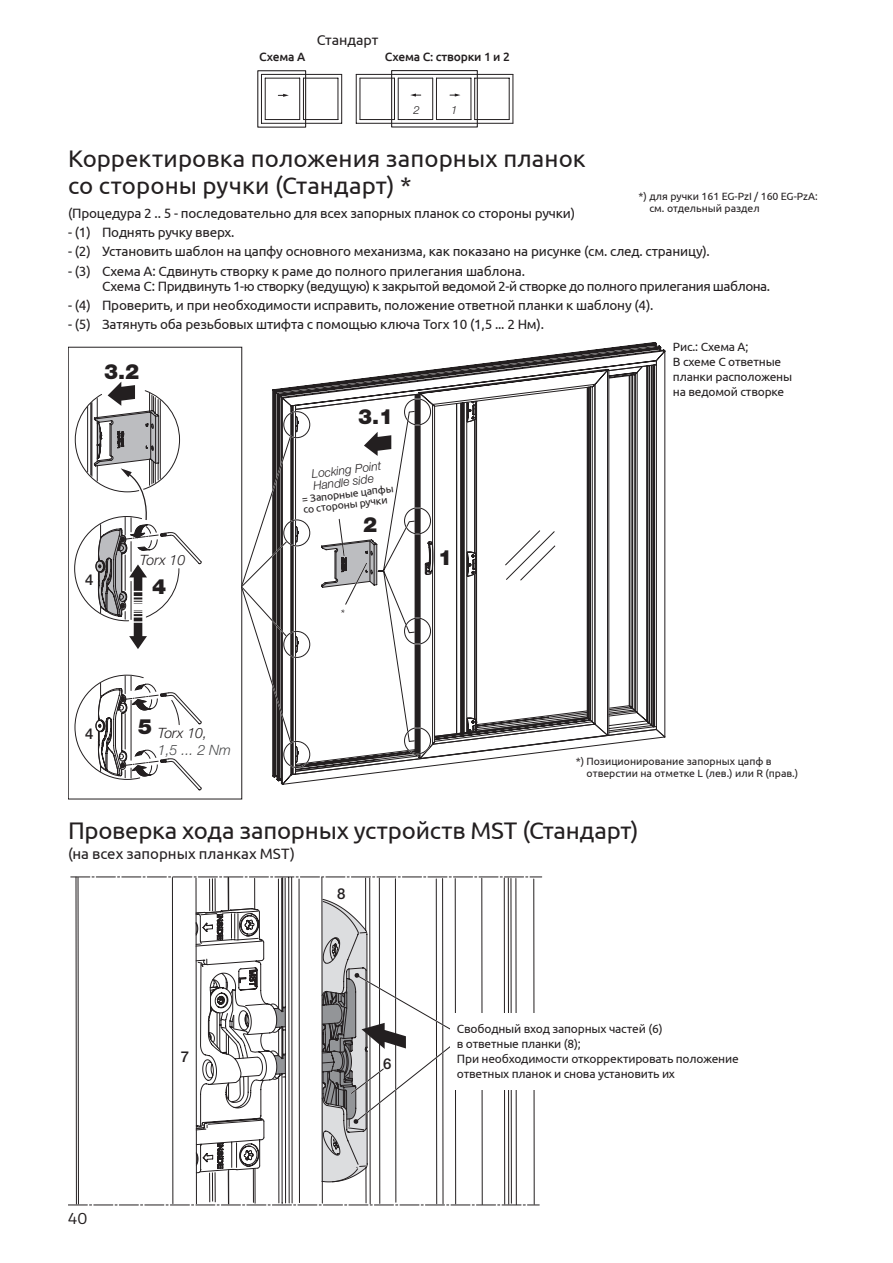
<style>
.page{position:relative;width:893px;height:1263px;background:#fff}
.page>*{position:absolute;margin:0;border:0;box-sizing:border-box;transform-origin:0 0}
.t1{font:24px/27px "Ubuntu";color:#231f20}
.t2{font:900 21px "Helvetica Neue LT";color:#231f20}
.t3{font:15px "Ubuntu";color:#231f20}
.t4{font:500 15px "Helvetica Neue LT";color:#231f20}
.t5{font:15px "Encode Sans Normal";color:#231f20}
.t6{font:italic 300 14.25px "Helvetica Neue";color:#231f20}
.t7{font:italic 300 14.25px "Helvetica Neue";color:#4a4b4c}
.t8{font:14.25px "Ubuntu";color:#231f20}
.t9{font:13.5px "Ubuntu";letter-spacing:-.015em;color:#231f20}
.t10{font:13.5px/15px "Ubuntu";letter-spacing:-.035em;color:#231f20}
.t11{font:12px/15px "Ubuntu";letter-spacing:-.015em;color:#231f20}
.t12{font:italic 300 12px/12px "Helvetica Neue";color:#231f20}
.t13{font:500 12px "Ubuntu";letter-spacing:-.015em;color:#231f20}
.t14{font:italic 300 11.25px "Helvetica Neue";color:#231f20}
.t15{font:10.5px/10.5px "Ubuntu";color:#231f20}
</style>
<div class="page">
<svg style="left:272px;top:343px;width:393px;height:442px"></svg>
<svg style="left:295px;top:364px;width:362px;height:410px"></svg>
<svg style="left:415px;top:370px;width:194px;height:389px"></svg>
<svg style="left:425px;top:541px;width:8px;height:34px"></svg>
<svg style="left:456px;top:401px;width:179px;height:333px"></svg>
<div style="left:404px;top:398px;width:27px;height:27px;border:1px solid #fff;border-radius:50%"></div>
<div style="left:404px;top:399px;width:27px;height:26px;border:1px solid #231f20;border-radius:50%"></div>
<div style="left:404px;top:507px;width:27px;height:27px;border:1px solid #fff;border-radius:50%"></div>
<div style="left:404px;top:508px;width:27px;height:26px;border:1px solid #231f20;border-radius:50%"></div>
<div style="left:404px;top:617px;width:27px;height:28px;border:1px solid #fff;border-radius:50%"></div>
<div style="left:404px;top:618px;width:27px;height:26px;border:1px solid #231f20;border-radius:50%"></div>
<div style="left:404px;top:727px;width:27px;height:27px;border:1px solid #231f20;border-radius:50%"></div>
<svg style="left:321px;top:410px;width:98px;height:332px"></svg>
<svg style="left:242px;top:416px;width:57px;height:348px"></svg>
<div style="left:283px;top:411px;width:27px;height:27px;border:1px solid #fff;border-radius:50%"></div>
<div style="left:284px;top:411px;width:26px;height:27px;border:1px solid #231f20;border-radius:50%"></div>
<div style="left:283px;top:519px;width:27px;height:27px;border:1px solid #fff;border-radius:50%"></div>
<div style="left:284px;top:520px;width:26px;height:26px;border:1px solid #231f20;border-radius:50%"></div>
<div style="left:283px;top:631px;width:27px;height:27px;border:1px solid #fff;border-radius:50%"></div>
<div style="left:284px;top:631px;width:26px;height:27px;border:1px solid #231f20;border-radius:50%"></div>
<div style="left:283px;top:741px;width:27px;height:27px;border:1px solid #fff;border-radius:50%"></div>
<div style="left:284px;top:741px;width:26px;height:27px;border:1px solid #231f20;border-radius:50%"></div>
<div style="left:68px;top:347px;width:174px;height:452px;border:1px solid #231f20"></div>
<svg style="left:74px;top:674px;width:128px;height:117px"></svg>
<svg style="left:74px;top:381px;width:128px;height:268px"></svg>
<svg style="left:76px;top:878px;width:247px;height:21px"></svg>
<svg style="left:365px;top:878px;width:170px;height:21px"></svg>
<hr style="left:209px;top:879px;width:1px;height:32px;background:#231f20">
<hr style="left:212px;top:878px;width:1px;height:33px;background:#231f20">
<hr style="left:228px;top:877px;width:1px;height:33px;background:#231f20">
<hr style="left:215px;top:878px;width:1px;height:33px;background:#231f20">
<svg style="left:71px;top:877px;width:471px;height:1px"></svg>
<svg style="left:68px;top:899px;width:471px;height:307px"></svg>
<hr style="left:513px;top:74px;width:1px;height:49px;background:#231f20">
<hr style="left:475px;top:119px;width:34px;height:1px;background:#231f20">
<hr style="left:356px;top:123px;width:157px;height:1px;background:#231f20">
<hr style="left:356px;top:74px;width:157px;height:1px;background:#231f20">
<hr style="left:509px;top:78px;width:1px;height:42px;background:#231f20">
<hr style="left:475px;top:78px;width:34px;height:1px;background:#231f20">
<svg style="left:257px;top:70px;width:221px;height:58px"></svg>
<div style="left:450px;top:1013px;width:303px;height:76px;background:#fff"></div>
<p class="t8" style="left:317px;top:31px;width:63px">Стандарт</p>
<p class="t13" style="left:259px;top:50px;width:48px">Схема А</p>
<p class="t13" style="left:385px;top:50px;width:127px">Схема C: створки 1 и 2</p>
<p class="t14" style="left:414px;top:104px;width:8px">2</p>
<p class="t14" style="left:451px;top:103px;width:8px">1</p>
<h1 class="t1" style="left:68px;top:145px;width:519px">Корректировка положения запорных планок со стороны ручки (Стандарт) *</h1>
<p class="t9" style="left:68px;top:205px;width:509px">(Процедура 2 .. 5 - последовательно для всех запорных планок со стороны ручки)</p>
<p class="t9" style="left:68px;top:224px;width:168px">- (1) Поднять ручку вверх.</p>
<p class="t9" style="left:68px;top:243px;width:643px">- (2) Установить шаблон на цапфу основного механизма, как показано на рисунке (см. след. страницу).</p>
<p class="t10" style="left:102px;top:263px;width:670px;text-indent:-34px">- (3) Схема А: Сдвинуть створку к раме до полного прилегания шаблона.<br>Схема C: Придвинуть 1-ю створку (ведущую) к закрытой ведомой 2-й створке до полного прилегания шаблона.</p>
<p class="t9" style="left:68px;top:297px;width:587px">- (4) Проверить, и при необходимости исправить, положение ответной планки к шаблону (4).</p>
<p class="t9" style="left:68px;top:316px;width:478px">- (5) Затянуть оба резьбовых штифта с помощью ключа Torx 10 (1,5 ... 2 Нм).</p>
<p class="t15" style="left:649px;top:189px;width:170px;line-height:12.6px;text-indent:-11px">*) для ручки 161 EG-PzI / 160 EG-PzA: см. отдельный раздел</p>
<h2 class="t2" style="left:104px;top:359px;width:37px">3.2</h2>
<p class="t4" style="left:85px;top:570px;width:10px">4</p>
<p class="t6" style="left:140px;top:552px;width:47px">Torx 10</p>
<h2 class="t2" style="left:152px;top:574px;width:16px">4</h2>
<p class="t4" style="left:85px;top:724px;width:10px">4</p>
<h2 class="t2" style="left:138px;top:714px;width:16px">5</h2>
<p class="t6" style="left:158px;top:724px;width:51px">Torx 10,</p>
<p class="t7" style="left:158px;top:741px;width:75px">1,5 ... 2 Nm</p>
<h2 class="t2" style="left:358px;top:404px;width:37px">3.1</h2>
<p class="t12" style="left:311px;top:468px;width:72px;rotate:-7deg">Locking Point<br>Handle side</p>
<p class="t15" style="left:301px;top:494px;width:94px;rotate:-7deg">= Запорные цапфы со стороны ручки</p>
<h2 class="t2" style="left:363px;top:512px;width:16px">2</h2>
<p class="t12" style="left:341px;top:607px;width:6px">*</p>
<h2 class="t2" style="left:438px;top:545px;width:16px">1</h2>
<p class="t11" style="left:673px;top:338px;width:121px">Рис.: Схема A;<br>В cхеме C ответные планки расположены на ведомой створке</p>
<p class="t15" style="left:587px;top:755px;width:213px;line-height:12px;text-indent:-11px">*) Позиционирование запорных цапф в отверстии на отметке L (лев.) или R (прав.)</p>
<h1 class="t1" style="left:68px;top:816px;width:572px">Проверка хода запорных устройств MST (Стандарт)</h1>
<p class="t3" style="left:68px;top:844px;width:228px">(на всех запорных планках MST)</p>
<p class="t5" style="left:68px;top:1209px;width:21px">40</p>
<p class="t4" style="left:181px;top:1048px;width:10px">7</p>
<p class="t4" style="left:337px;top:884px;width:10px">8</p>
<p class="t4" style="left:383px;top:1055px;width:10px">6</p>
<p class="t11" style="left:457px;top:1021px;width:283px">Свободный вход запорных частей (6)<br>в ответные планки (8);<br>При необходимости откорректировать положение ответных планок и снова установить их</p>
</div>
